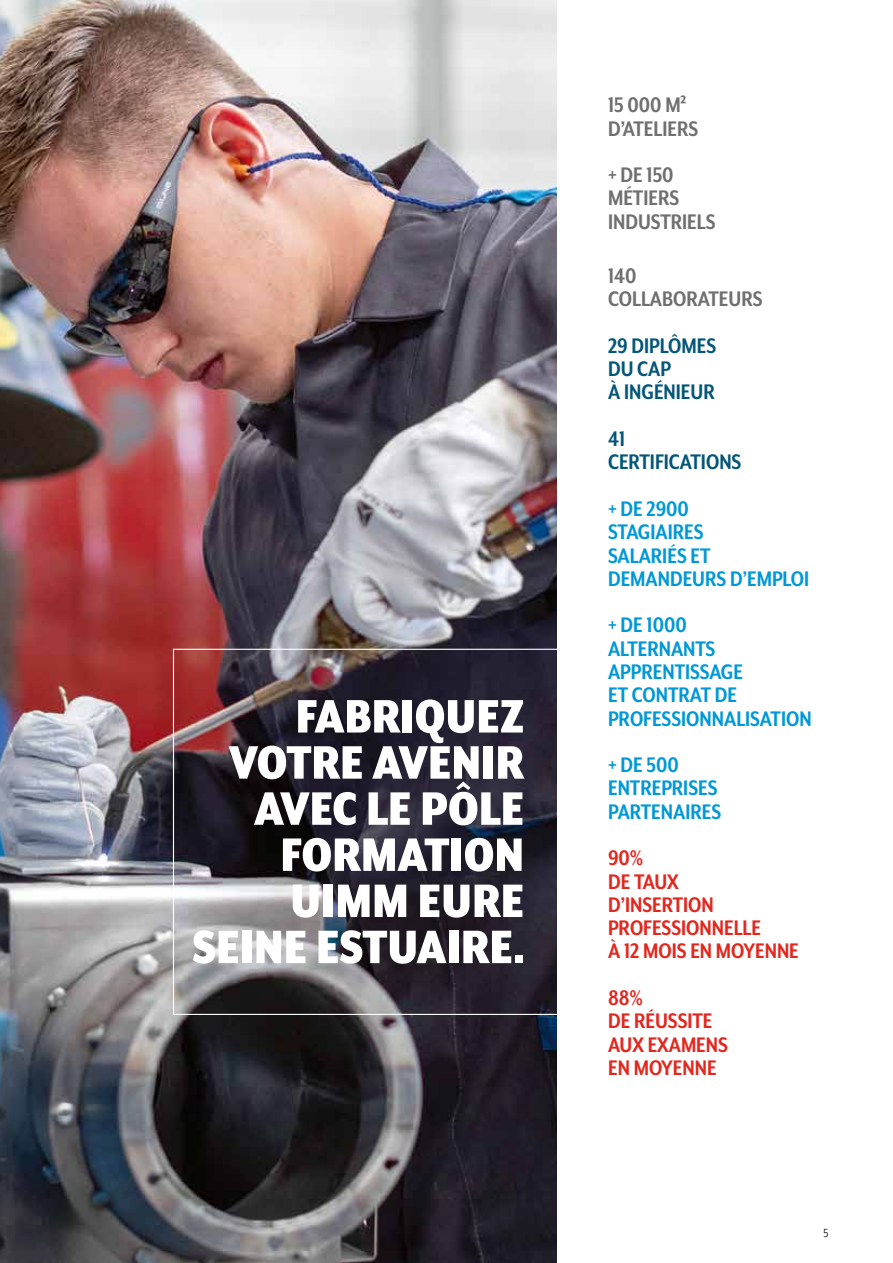
<style>
.page{position:relative;width:893px;height:1263px;background:#fff}
.page>*{position:absolute;margin:0;border:0;box-sizing:border-box;transform-origin:0 0}
.t1{font:900 54px/46px "Mr Eaves XL Mod Nar OT";color:#fff;text-align:right}
.t2{font:700 24.3px/23.2px "Mr Eaves XL Mod Nar OT";color:#0098d6}
.t3{font:700 24.3px/23.2px "Mr Eaves XL Mod Nar OT";color:#e2271e}
.t4{font:700 24.3px/23.2px "Mr Eaves XL Mod Nar OT";color:#706f6f}
.t5{font:700 24.3px/23.2px "Mr Eaves XL Mod Nar OT";color:#035678}
.t6{font:13.5px "Mr Eaves XL Mod Nar OT";color:#000}
</style>
<div class="page">
<img style="left:0;top:0;width:557px;height:1263px">
<div style="left:173px;top:649px;width:394px;height:366px;border:1px solid #fff"></div>
<h1 class="t1" style="left:192px;top:692px;width:333px">FABRIQUEZ<br>VOTRE AVENIR<br>AVEC LE PÔLE<br>FORMATION<br>UIMM EURE<br>SEINE ESTUAIRE.</h1>
<p class="t4" style="left:608px;top:93px;width:92px">15 000 M²<br>D’ATELIERS</p>
<p class="t4" style="left:608px;top:163px;width:109px">+ DE 150<br>MÉTIERS<br>INDUSTRIELS</p>
<p class="t4" style="left:608px;top:264px;width:156px">140<br>COLLABORATEURS</p>
<p class="t5" style="left:608px;top:334px;width:110px">29 DIPLÔMES<br>DU CAP<br>À INGÉNIEUR</p>
<p class="t5" style="left:608px;top:427px;width:135px">41<br>CERTIFICATIONS</p>
<p class="t2" style="left:608px;top:497px;width:203px">+ DE 2900<br>STAGIAIRES<br>SALARIÉS ET<br>DEMANDEURS D’EMPLOI</p>
<p class="t2" style="left:608px;top:613px;width:205px">+ DE 1000<br>ALTERNANTS<br>APPRENTISSAGE<br>ET CONTRAT DE<br>PROFESSIONNALISATION</p>
<p class="t2" style="left:608px;top:753px;width:115px">+ DE 500<br>ENTREPRISES<br>PARTENAIRES</p>
<p class="t3" style="left:608px;top:846px;width:192px">90%<br>DE TAUX<br>D’INSERTION<br>PROFESSIONNELLE<br>À 12 MOIS EN MOYENNE</p>
<p class="t3" style="left:608px;top:986px;width:121px">88%<br>DE RÉUSSITE<br>AUX EXAMENS<br>EN MOYENNE</p>
<p class="t6" style="left:824px;top:1225px;width:6px">5</p>
</div>
